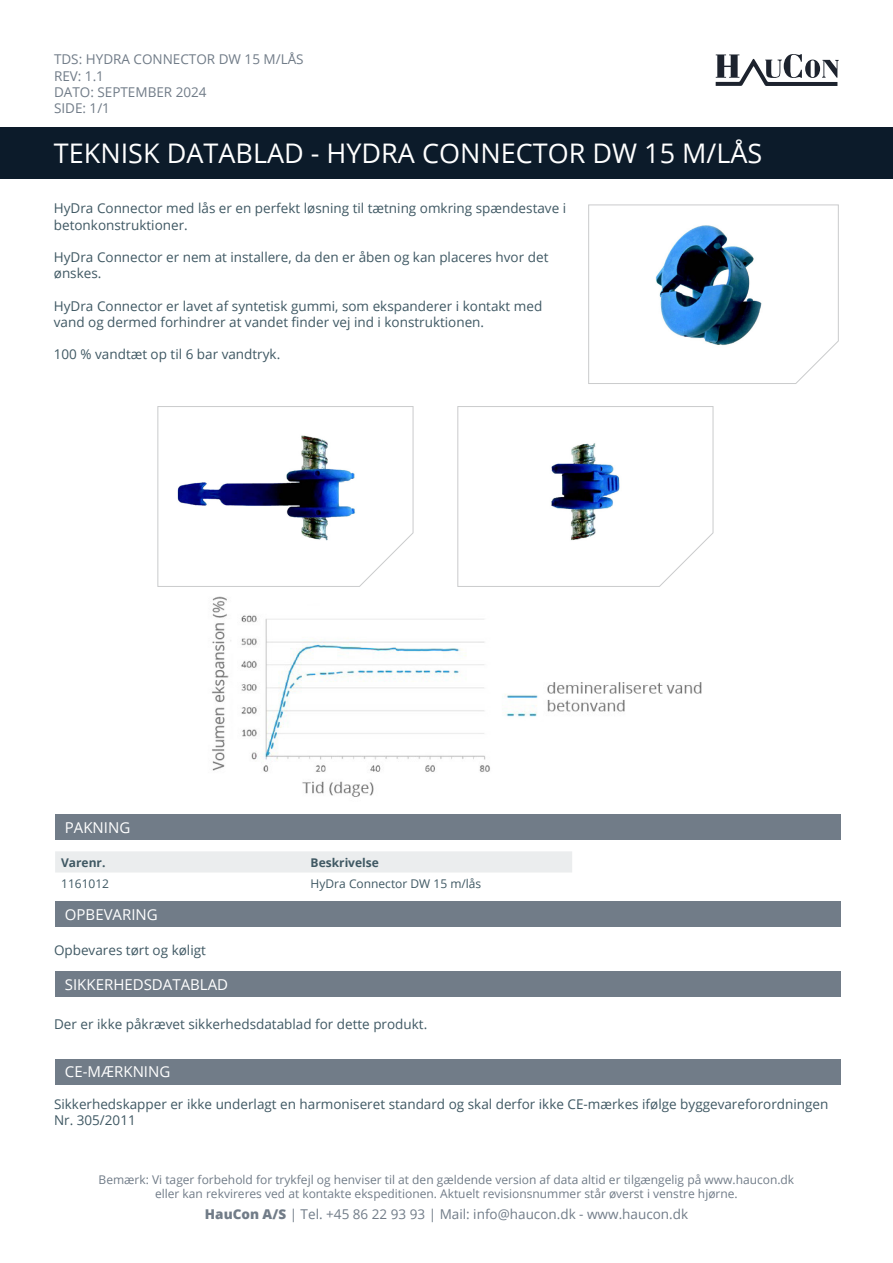
<style>
.page{position:relative;width:893px;height:1263px;background:#fff}
.page>*{position:absolute;margin:0;border:0;box-sizing:border-box;transform-origin:0 0}
.t1{font:27px "Open Sans";color:#fff}
.t2{font:15px "Open Sans";color:#fff}
.t3{font:13.5px/16.2px "Open Sans";color:#3f5863}
.Topp_venstrestilt{font:13.5px "Open Sans";color:#717c88}
.t4{font:12px "Open Sans";color:#717c88}
.t5{font:12px "Open Sans";color:#3f5863}
.t6{font:700 12px "Open Sans";color:#3f5863}
.s1{font-weight:800}
</style>
<div class="page">
<svg style="left:716px;top:54px;width:123px;height:32px"></svg>
<div style="left:0;top:128px;width:893px;height:51px;background:#0c1b2a"></div>
<svg style="left:588px;top:204px;width:251px;height:180px"></svg>
<div style="left:55px;top:851px;width:517px;height:21px;background:#ebedee"></div>
<svg style="left:157px;top:406px;width:257px;height:181px"></svg>
<svg style="left:457px;top:406px;width:257px;height:181px"></svg>
<div style="left:55px;top:814px;width:785px;height:26px;background:#717c88"></div>
<div style="left:55px;top:901px;width:785px;height:26px;background:#717c88"></div>
<div style="left:55px;top:972px;width:785px;height:25px;background:#717c88"></div>
<div style="left:55px;top:1059px;width:785px;height:25px;background:#717c88"></div>
<img style="left:212px;top:596px;width:490px;height:201px">
<p class="Topp_venstrestilt" style="left:54px;top:50px;width:251px">TDS: HYDRA CONNECTOR DW 15 M/LÅS</p>
<p class="Topp_venstrestilt" style="left:54px;top:66px;width:52px">REV: 1.1</p>
<p class="Topp_venstrestilt" style="left:54px;top:83px;width:154px">DATO: SEPTEMBER 2024</p>
<p class="Topp_venstrestilt" style="left:54px;top:99px;width:58px">SIDE: 1/1</p>
<p class="t1" style="left:54px;top:135px;width:710px">TEKNISK DATABLAD - HYDRA CONNECTOR DW 15 M/LÅS</p>
<p class="t3" style="left:54px;top:200px;width:514px">HyDra Connector med lås er en perfekt løsning til tætning omkring spændestave i betonkonstruktioner.</p>
<p class="t3" style="left:54px;top:249px;width:496px">HyDra Connector er nem at installere, da den er åben og kan placeres hvor det ønskes.</p>
<p class="t3" style="left:54px;top:297px;width:490px">HyDra Connector er lavet af syntetisk gummi, som ekspanderer i kontakt med vand og dermed forhindrer at vandet finder vej ind i konstruktionen.</p>
<p class="t3" style="left:54px;top:346px;width:228px">100 % vandtæt op til 6 bar vandtryk.</p>
<p class="t2" style="left:65px;top:817px;width:67px">PAKNING</p>
<p class="t6" style="left:61px;top:854px;width:46px">Varenr.</p>
<p class="t6" style="left:311px;top:854px;width:70px">Beskrivelse</p>
<p class="t5" style="left:61px;top:875px;width:50px">1161012</p>
<p class="t5" style="left:311px;top:875px;width:172px">HyDra Connector DW 15 m/lås</p>
<p class="t2" style="left:65px;top:904px;width:94px">OPBEVARING</p>
<p class="t3" style="left:54px;top:942px;width:153px">Opbevares tørt og køligt</p>
<p class="t2" style="left:65px;top:974px;width:165px">SIKKERHEDSDATABLAD</p>
<p class="t3" style="left:54px;top:1016px;width:375px">Der er ikke påkrævet sikkerhedsdatablad for dette produkt.</p>
<p class="t2" style="left:65px;top:1062px;width:107px">CE-MÆRKNING</p>
<p class="t3" style="left:54px;top:1096px;width:776px">Sikkerhedskapper er ikke underlagt en harmoniseret standard og skal derfor ikke CE-mærkes ifølge byggevareforordningen<br>Nr. 305/2011</p>
<p class="t4" style="left:99px;top:1171px;width:697px">Bemærk: Vi tager forbehold for trykfejl og henviser til at den gældende version af data altid er tilgængelig på www.haucon.dk</p>
<p class="t4" style="left:155px;top:1186px;width:584px">eller kan rekvireres ved at kontakte ekspeditionen. Aktuelt revisionsnummer står øverst i venstre hjørne.</p>
<p class="Topp_venstrestilt" style="left:205px;top:1205px;width:485px"><span class="s1">HauCon A/S</span> | Tel. +45 86 22 93 93 | Mail: info@haucon.dk - www.haucon.dk</p>
</div>
